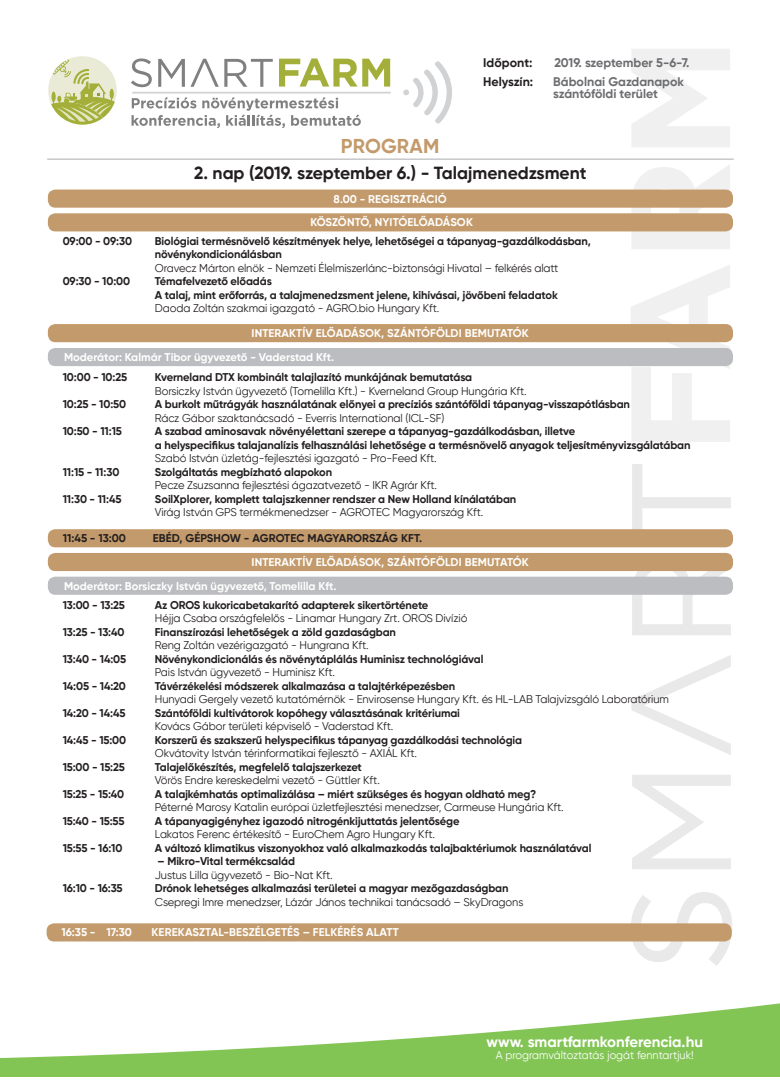
<style>
.page{position:relative;width:780px;height:1088px;background:#fff}
.page>*{position:absolute;margin:0;border:0;box-sizing:border-box;transform-origin:0 0}
.t1{font:700 20px "Gilroy";letter-spacing:.01em;color:#c39a6b}
.t2{font:700 17.5px "Gilroy";color:#231f20}
.t3{font:700 15px "Gilroy";color:#fff}
.t4{font:700 12.5px/12.5px "Gilroy";color:#6c6d70}
.t5{font:700 12.5px "Gilroy";color:#231f20}
.t6{font:700 11.25px/13.5px "Gilroy";letter-spacing:-.01em;color:#231f20}
.t7{font:11.25px "Gilroy";letter-spacing:-.01em;color:#231f20}
.t8{font:700 11.25px "Gilroy";color:#fff}
.t9{font:11.25px "Gilroy";color:#fff}
</style>
<div class="page">
<svg style="left:48px;top:56px;width:69px;height:69px"></svg>
<svg style="left:131px;top:58px;width:21px;height:29px"></svg>
<svg style="left:158px;top:59px;width:115px;height:28px"></svg>
<svg style="left:279px;top:58px;width:111px;height:29px"></svg>
<hr style="left:132px;top:92px;width:259px;height:2px;background:#d1d2d4">
<svg style="left:413px;top:61px;width:39px;height:63px"></svg>
<div style="left:403px;top:89px;width:6px;height:7px;background:#d1d2d4;border-radius:50%"></div>
<div style="left:402px;top:89px;width:8px;height:7px;border:1px solid #fff;border-radius:50%"></div>
<svg style="left:131px;top:97px;width:230px;height:31px"></svg>
<svg style="left:630px;top:892px;width:102px;height:74px"></svg>
<svg style="left:632px;top:775px;width:98px;height:94px"></svg>
<svg style="left:631px;top:655px;width:99px;height:100px"></svg>
<svg style="left:632px;top:570px;width:98px;height:65px"></svg>
<svg style="left:632px;top:464px;width:98px;height:66px"></svg>
<svg style="left:630px;top:265px;width:100px;height:177px"></svg>
<svg style="left:631px;top:165px;width:99px;height:84px"></svg>
<svg style="left:632px;top:49px;width:98px;height:98px"></svg>
<hr style="left:47px;top:159px;width:686px;height:1px;background:#bcbdc0">
<div style="left:48px;top:190px;width:685px;height:18px;background:#c39a6b;border-radius:8px"></div>
<div style="left:48px;top:213px;width:685px;height:18px;background:#c39a6b;border-radius:8px"></div>
<div style="left:48px;top:324px;width:685px;height:18px;background:#c39a6b;border-radius:8px"></div>
<div style="left:48px;top:348px;width:685px;height:18px;background:#bcbdc0;border-radius:8px"></div>
<div style="left:48px;top:577px;width:685px;height:18px;background:#bcbdc0;border-radius:8px"></div>
<div style="left:48px;top:529px;width:685px;height:18px;background:#c39a6b;border-radius:8px"></div>
<div style="left:48px;top:553px;width:685px;height:18px;background:#c39a6b;border-radius:8px"></div>
<div style="left:47px;top:923px;width:684px;height:18px;background:#c39a6b;border-radius:8px"></div>
<svg style="left:0;top:1003px;width:780px;height:74px;fill:#83c555"></svg>
<p class="t5" style="left:483px;top:55px;width:51px">Időpont:</p>
<p class="t4" style="left:554px;top:56px;width:136px">2019. szeptember 5-6-7.</p>
<p class="t5" style="left:483px;top:74px;width:51px">Helyszín:</p>
<p class="t4" style="left:553px;top:75px;width:132px">Bábolnai Gazdanapok szántóföldi terület</p>
<p class="t1" style="left:340px;top:133px;width:100px">PROGRAM</p>
<p class="t2" style="left:194px;top:162px;width:394px">2. nap (2019. szeptember 6.) - Talajmenedzsment</p>
<p class="t8" style="left:333px;top:192px;width:115px">8.00 - REGISZTRÁCIÓ</p>
<p class="t8" style="left:310px;top:215px;width:164px">KÖSZÖNTŐ, NYITÓELŐADÁSOK</p>
<p class="t6" style="left:63px;top:234px;width:71px">09:00 - 09:30</p>
<p class="t6" style="left:155px;top:234px;width:437px">Biológiai termésnövelő készítmények helye, lehetőségei a tápanyag-gazdálkodásban, növénykondicionálásban</p>
<p class="t7" style="left:155px;top:261px;width:405px">Oravecz Márton elnök - Nemzeti Élelmiszerlánc-biztonsági Hivatal – felkérés alatt</p>
<p class="t6" style="left:63px;top:274px;width:69px">09:30 - 10:00</p>
<p class="t6" style="left:155px;top:274px;width:118px">Témafelvezető előadás</p>
<p class="t6" style="left:155px;top:288px;width:404px">A talaj, mint erőforrás, a talajmenedzsment jelene, kihívásai, jövőbeni feladatok</p>
<p class="t7" style="left:155px;top:301px;width:286px">Daoda Zoltán szakmai igazgató - AGRO.bio Hungary Kft.</p>
<p class="t8" style="left:251px;top:326px;width:279px">INTERAKTÍV ELŐADÁSOK, SZÁNTÓFÖLDI BEMUTATÓK</p>
<p class="t8" style="left:64px;top:350px;width:271px">Moderátor: Kalmár Tibor ügyvezető - Vaderstad Kft.</p>
<p class="t6" style="left:63px;top:371px;width:66px">10:00 - 10:25</p>
<p class="t6" style="left:155px;top:371px;width:319px">Kverneland DTX kombinált talajlazító munkájának bemutatása</p>
<p class="t7" style="left:155px;top:384px;width:373px">Borsiczky István ügyvezető (Tomelilla Kft.) - Kverneland Group Hungária Kft.</p>
<p class="t6" style="left:63px;top:398px;width:65px">10:25 - 10:50</p>
<p class="t6" style="left:155px;top:398px;width:476px">A burkolt műtrágyák használatának előnyei a precíziós szántóföldi tápanyag-visszapótlásban</p>
<p class="t7" style="left:155px;top:411px;width:291px">Rácz Gábor szaktanácsadó - Everris International (ICL-SF)</p>
<p class="t6" style="left:63px;top:425px;width:61px">10:50 - 11:15</p>
<p class="t6" style="left:155px;top:425px;width:537px">A szabad aminosavak növényélettani szerepe a tápanyag-gazdálkodásban, illetve<br>a helyspecifikus talajanalízis felhasználási lehetősége a termésnövelő anyagok teljesítményvizsgálatában</p>
<p class="t7" style="left:155px;top:451px;width:283px">Szabó István üzletág-fejlesztési igazgató - Pro-Feed Kft.</p>
<p class="t6" style="left:63px;top:465px;width:58px">11:15 - 11:30</p>
<p class="t6" style="left:155px;top:465px;width:179px">Szolgáltatás megbízható alapokon</p>
<p class="t7" style="left:155px;top:478px;width:284px">Pecze Zsuzsanna fejlesztési ágazatvezető - IKR Agrár Kft.</p>
<p class="t6" style="left:63px;top:492px;width:60px">11:30 - 11:45</p>
<p class="t6" style="left:155px;top:492px;width:363px">SoilXplorer, komplett talajszkenner rendszer a New Holland kínálatában</p>
<p class="t7" style="left:155px;top:505px;width:330px">Virág István GPS termékmenedzser - AGROTEC Magyarország Kft.</p>
<p class="t6" style="left:63px;top:531px;width:65px">11:45 - 13:00</p>
<p class="t6" style="left:153px;top:531px;width:271px">EBÉD, GÉPSHOW - AGROTEC MAGYARORSZÁG KFT.</p>
<p class="t8" style="left:251px;top:555px;width:279px">INTERAKTÍV ELŐADÁSOK, SZÁNTÓFÖLDI BEMUTATÓK</p>
<p class="t8" style="left:64px;top:579px;width:274px">Moderátor: Borsiczky István ügyvezető, Tomelilla Kft.</p>
<p class="t6" style="left:63px;top:598px;width:64px">13:00 - 13:25</p>
<p class="t6" style="left:155px;top:598px;width:275px">Az OROS kukoricabetakarító adapterek sikertörténete</p>
<p class="t7" style="left:155px;top:611px;width:314px">Héjja Csaba országfelelős - Linamar Hungary Zrt. OROS Divízió</p>
<p class="t6" style="left:63px;top:625px;width:63px">13:25 - 13:40</p>
<p class="t6" style="left:155px;top:625px;width:242px">Finanszírozási lehetőségek a zöld gazdaságban</p>
<p class="t7" style="left:155px;top:638px;width:215px">Reng Zoltán vezérigazgató - Hungrana Kft.</p>
<p class="t6" style="left:63px;top:652px;width:65px">13:40 - 14:05</p>
<p class="t6" style="left:155px;top:652px;width:330px">Növénykondicionálás és növénytáplálás Huminisz technológiával</p>
<p class="t7" style="left:155px;top:665px;width:182px">Pais István ügyvezető - Huminisz Kft.</p>
<p class="t6" style="left:63px;top:679px;width:65px">14:05 - 14:20</p>
<p class="t6" style="left:155px;top:679px;width:302px">Távérzékelési módszerek alkalmazása a talajtérképezésben</p>
<p class="t7" style="left:155px;top:692px;width:515px">Hunyadi Gergely vezető kutatómérnök - Envirosense Hungary Kft. és HL-LAB Talajvizsgáló Laboratórium</p>
<p class="t6" style="left:63px;top:706px;width:64px">14:20 - 14:45</p>
<p class="t6" style="left:155px;top:706px;width:306px">Szántóföldi kultivátorok kopóhegy választásának kritériumai</p>
<p class="t7" style="left:155px;top:719px;width:240px">Kovács Gábor területi képviselő - Vaderstad Kft.</p>
<p class="t6" style="left:63px;top:733px;width:65px">14:45 - 15:00</p>
<p class="t6" style="left:155px;top:733px;width:369px">Korszerű és szakszerű helyspecifikus tápanyag gazdálkodási technológia</p>
<p class="t7" style="left:155px;top:746px;width:263px">Okvátovity István térinformatikai fejlesztő - AXIÁL Kft.</p>
<p class="t6" style="left:63px;top:760px;width:64px">15:00 - 15:25</p>
<p class="t6" style="left:155px;top:760px;width:208px">Talajelőkészítés, megfelelő talajszerkezet</p>
<p class="t7" style="left:155px;top:773px;width:226px">Vörös Endre kereskedelmi vezető - Güttler Kft.</p>
<p class="t6" style="left:63px;top:787px;width:63px">15:25 - 15:40</p>
<p class="t6" style="left:155px;top:787px;width:383px">A talajkémhatás optimalizálása – miért szükséges és hogyan oldható meg?</p>
<p class="t7" style="left:155px;top:800px;width:410px">Péterné Marosy Katalin európai üzletfejlesztési menedzser, Carmeuse Hungária Kft.</p>
<p class="t6" style="left:63px;top:814px;width:63px">15:40 - 15:55</p>
<p class="t6" style="left:155px;top:814px;width:306px">A tápanyagigényhez igazodó nitrogénkijuttatás jelentősége</p>
<p class="t7" style="left:155px;top:827px;width:281px">Lakatos Ferenc értékesítő - EuroChem Agro Hungary Kft.</p>
<p class="t6" style="left:63px;top:841px;width:61px">15:55 - 16:10</p>
<p class="t6" style="left:155px;top:841px;width:438px">A változó klimatikus viszonyokhoz való alkalmazkodás talajbaktériumok használatával</p>
<p class="t6" style="left:158px;top:854px;width:139px">– Mikro-Vital termékcsalád</p>
<p class="t7" style="left:155px;top:868px;width:179px">Justus Lilla ügyvezető - Bio-Nat Kft.</p>
<p class="t6" style="left:63px;top:881px;width:61px">16:10 - 16:35</p>
<p class="t6" style="left:155px;top:881px;width:355px">Drónok lehetséges alkalmazási területei a magyar mezőgazdaságban</p>
<p class="t7" style="left:155px;top:895px;width:370px">Csepregi Imre menedzser, Lázár János technikai tanácsadó – SkyDragons</p>
<p class="t8" style="left:61px;top:925px;width:72px">16:35 - 17:30</p>
<p class="t8" style="left:151px;top:925px;width:249px">KEREKASZTAL-BESZÉLGETÉS – FELKÉRÉS ALATT</p>
<p class="t3" style="left:486px;top:1032px;width:218px">www. smartfarmkonferencia.hu</p>
<p class="t9" style="left:496px;top:1048px;width:199px">A programváltoztatás jogát fenntartjuk!</p>
</div>
